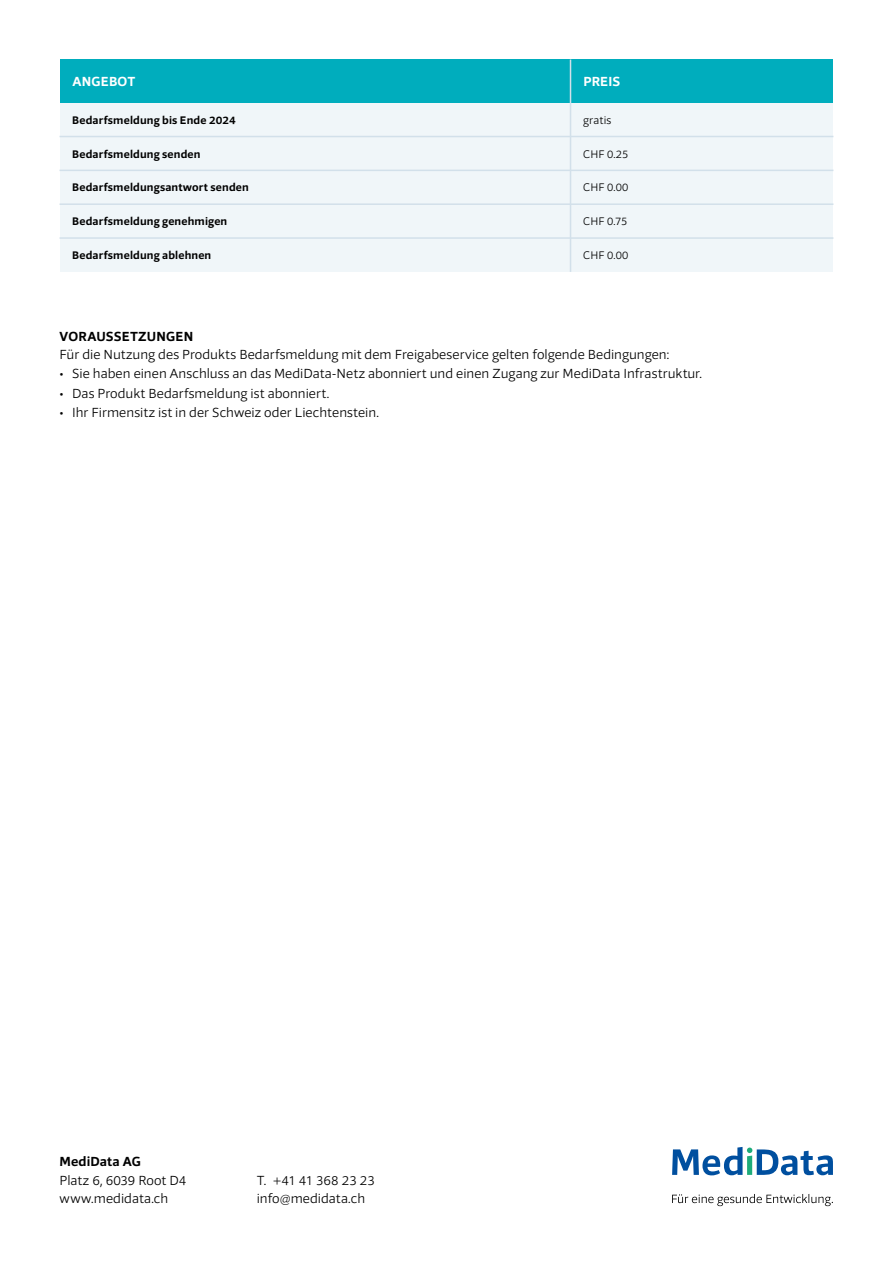
<style>
.page{position:relative;width:893px;height:1263px;background:#fff}
.page>*{position:absolute;margin:0;border:0;box-sizing:border-box;transform-origin:0 0}
.t1{font:300 13.5px/18.8px "Foro Sans";letter-spacing:.005em;color:#000}
.t2{font:700 13.5px "Foro Sans";letter-spacing:.01em;color:#000}
.t3{font:700 13.5px "Foro Sans";letter-spacing:.02em;color:#fff}
.t4{font:700 11.25px "Foro Sans";letter-spacing:.015em;color:#000}
.t5{font:300 11.25px "Foro Sans";letter-spacing:.01em;color:#000}
</style>
<div class="page">
<svg style="left:672px;top:1147px;width:161px;height:28px"></svg>
<svg style="left:672px;top:1194px;width:161px;height:12px"></svg>
<div style="left:60px;top:103px;width:510px;height:169px;background:#f0f6f9"></div>
<hr style="left:60px;top:170px;width:510px;height:1px;background:#d2e0ea">
<hr style="left:60px;top:203px;width:510px;height:2px;background:#d2e0ea">
<hr style="left:60px;top:136px;width:510px;height:1px;background:#d2e0ea">
<hr style="left:60px;top:237px;width:510px;height:2px;background:#d2e0ea">
<div style="left:570px;top:103px;width:263px;height:169px;background:#f0f6f9"></div>
<hr style="left:570px;top:203px;width:263px;height:2px;background:#d2e0ea">
<hr style="left:570px;top:170px;width:263px;height:1px;background:#d2e0ea">
<hr style="left:570px;top:136px;width:263px;height:1px;background:#d2e0ea">
<hr style="left:570px;top:237px;width:263px;height:2px;background:#d2e0ea">
<div style="left:570px;top:60px;width:263px;height:43px;background:#00adbd"></div>
<div style="left:60px;top:60px;width:510px;height:43px;background:#00adbd"></div>
<hr style="left:570px;top:60px;width:1px;height:212px;background:#d2e0ea">
<p class="t3" style="left:72px;top:72px;width:65px">ANGEBOT</p>
<p class="t3" style="left:583px;top:72px;width:38px">PREIS</p>
<p class="t4" style="left:72px;top:113px;width:165px">Bedarfsmeldung bis Ende 2024</p>
<p class="t4" style="left:72px;top:146px;width:130px">Bedarfsmeldung senden</p>
<p class="t4" style="left:72px;top:180px;width:178px">Bedarfsmeldungsantwort senden</p>
<p class="t4" style="left:72px;top:214px;width:156px">Bedarfsmeldung genehmigen</p>
<p class="t4" style="left:72px;top:248px;width:141px">Bedarfsmeldung ablehnen</p>
<p class="t5" style="left:583px;top:113px;width:29px">gratis</p>
<p class="t5" style="left:583px;top:147px;width:47px">CHF 0.25</p>
<p class="t5" style="left:583px;top:181px;width:47px">CHF 0.00</p>
<p class="t5" style="left:583px;top:214px;width:46px">CHF 0.75</p>
<p class="t5" style="left:583px;top:248px;width:47px">CHF 0.00</p>
<p class="t2" style="left:60px;top:327px;width:135px">VORAUSSETZUNGEN</p>
<p class="t1" style="left:60px;top:345px;width:611px">Für die Nutzung des Produkts Bedarfsmeldung mit dem Freigabeservice gelten folgende Bedingungen:</p>
<p class="t1" style="left:60px;top:364px;width:644px">• Sie haben einen Anschluss an das MediData-Netz abonniert und einen Zugang zur MediData Infrastruktur.</p>
<p class="t1" style="left:60px;top:384px;width:271px">• Das Produkt Bedarfsmeldung ist abonniert.</p>
<p class="t1" style="left:60px;top:403px;width:321px">• Ihr Firmensitz ist in der Schweiz oder Liechtenstein.</p>
<p class="t2" style="left:60px;top:1152px;width:83px">MediData AG</p>
<p class="t1" style="left:60px;top:1170px;width:128px">Platz 6, 6039 Root D4 www.medidata.ch</p>
<p class="t1" style="left:257px;top:1170px;width:120px">T. +41 41 368 23 23 info@medidata.ch</p>
</div>
